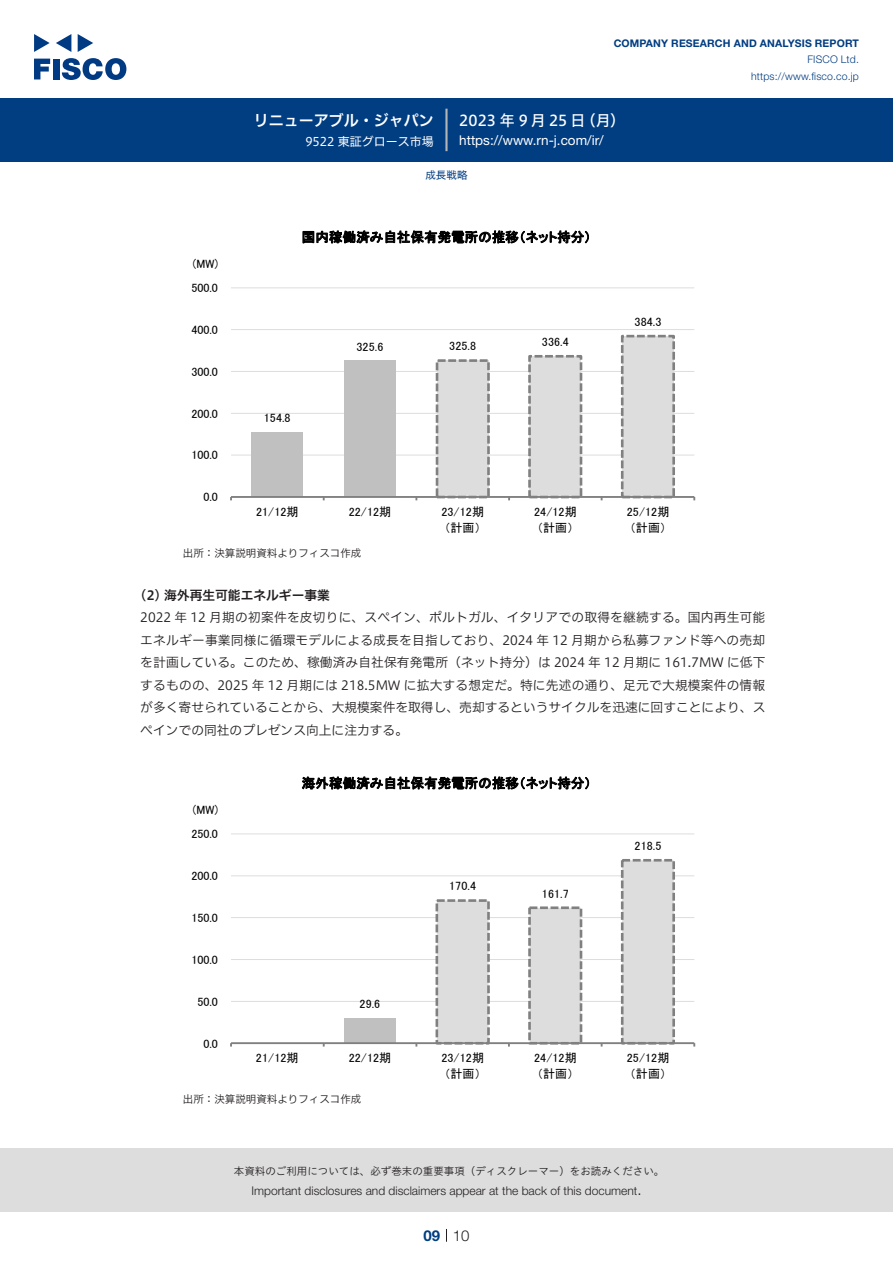
<style>
.page{position:relative;width:893px;height:1263px;background:#fff}
.page>*{position:absolute;margin:0;border:0;box-sizing:border-box;transform-origin:0 0}
.t1{font:15px "Hiragino UD Sans F Std N W5";letter-spacing:.21em;color:#fff}
.t2{font:15px "Hiragino UD Sans F Std N W6";color:#fff}
.t3{font:300 15px "Helvetica Neue LT Std";color:#231f20}
.t4{font:700 15px "Helvetica Neue LT Std";color:#003d81}
.t5{font:13.5px "MS P Gothic";letter-spacing:.005em;color:#000}
.t6{font:13.5px "Helvetica Neue LT Std";color:#fff}
.t7{font:12.75px/22.5px "Hiragino UD Sans F Std N W3";color:#231f20;text-align:justify}
.t8{font:12.75px "Hiragino UD Sans F Std N W6";color:#231f20}
.t9{font:12.15px "MS P Gothic";color:#000}
.t10{font:12px/15.6px "MS P Gothic";letter-spacing:.005em;color:#000}
.t11{font:300 12px "Helvetica Neue LT Std";color:#231f20}
.t12{font:12px "Hiragino UD Sans F Std N W4";color:#fff}
.t13{font:10.5px "Hiragino UD Sans Std W3";color:#231f20}
.t14{font:10.5px "Hiragino UD Sans F Std N W3";color:#231f20}
.t15{font:700 10.5px "Helvetica Neue LT Std";letter-spacing:.015em;color:#003d81}
.t16{font:300 10.5px/16.5px "Helvetica Neue LT Std";letter-spacing:.015em;color:#003d81;text-align:right}
.t17{font:10.5px "Hiragino UD Sans F Std N W4";color:#003d81}
</style>
<div class="page">
<div style="left:0;top:1148px;width:893px;height:64px;background:#ddd"></div>
<svg style="left:34px;top:59px;width:16px;height:20px"></svg>
<div style="left:53px;top:59px;width:6px;height:20px;background:#003a83"></div>
<svg style="left:62px;top:58px;width:64px;height:22px"></svg>
<svg style="left:34px;top:34px;width:16px;height:18px"></svg>
<svg style="left:78px;top:34px;width:15px;height:18px"></svg>
<svg style="left:56px;top:34px;width:15px;height:18px"></svg>
<div style="left:0;top:98px;width:893px;height:64px;background:#003d81"></div>
<hr style="left:445px;top:109px;width:3px;height:42px;background:#b5b5b6">
<svg style="left:446px;top:1229px;width:1px;height:13px"></svg>
<hr style="left:231px;top:455px;width:463px;height:1px;background:#ddd">
<hr style="left:231px;top:413px;width:463px;height:1px;background:#ddd">
<hr style="left:231px;top:371px;width:463px;height:1px;background:#ddd">
<hr style="left:231px;top:329px;width:463px;height:1px;background:#ddd">
<hr style="left:231px;top:287px;width:463px;height:1px;background:#ddd">
<div style="left:252px;top:432px;width:51px;height:65px;background:#c0c0c0"></div>
<div style="left:344px;top:361px;width:52px;height:136px;background:#c0c0c0"></div>
<div style="left:437px;top:361px;width:51px;height:136px;background:#ddd"></div>
<div style="left:436px;top:359px;width:54px;height:139px;border:3px dashed #808080"></div>
<div style="left:529px;top:356px;width:52px;height:141px;background:#ddd"></div>
<div style="left:528px;top:355px;width:54px;height:143px;border:3px dashed #808080"></div>
<div style="left:622px;top:336px;width:52px;height:161px;background:#ddd"></div>
<div style="left:621px;top:335px;width:54px;height:163px;border:3px dashed #808080"></div>
<hr style="left:231px;top:496px;width:463px;height:2px;background:#808080">
<hr style="left:231px;top:1001px;width:463px;height:1px;background:#ddd">
<hr style="left:231px;top:959px;width:463px;height:1px;background:#ddd">
<hr style="left:231px;top:917px;width:463px;height:1px;background:#ddd">
<hr style="left:231px;top:875px;width:463px;height:1px;background:#ddd">
<hr style="left:231px;top:833px;width:463px;height:1px;background:#ddd">
<div style="left:344px;top:1018px;width:52px;height:25px;background:#c0c0c0"></div>
<hr style="left:231px;top:1042px;width:463px;height:2px;background:#808080">
<svg style="left:434px;top:859px;width:242px;height:187px"></svg>
<p class="t2" style="left:254px;top:109px;width:182px">リニューアブル・ジャパン</p>
<p class="t12" style="left:305px;top:132px;width:130px">9522 東証グロース市場</p>
<p class="t15" style="left:614px;top:37px;width:247px">COMPANY RESEARCH AND ANALYSIS REPORT</p>
<p class="t16" style="left:751px;top:51px;width:109px">FISCO Ltd. https://www.fisco.co j p.</p>
<p class="t1" style="left:581px;top:109px;width:46px">（月(</p>
<p class="t1" style="left:459px;top:109px;width:128px">2023年9月25日</p>
<p class="t6" style="left:459px;top:132px;width:146px">https: / / w w w . r n .j- c o m /i r/</p>
<p class="t17" style="left:425px;top:167px;width:43px">成長戦略</p>
<p class="t10" style="left:193px;top:256px;width:27px">(MW(</p>
<p class="t10" style="left:191px;top:280px;width:28px">500.0</p>
<p class="t10" style="left:191px;top:322px;width:28px">400.0</p>
<p class="t10" style="left:191px;top:364px;width:28px">300.0</p>
<p class="t10" style="left:191px;top:405px;width:28px">200.0</p>
<p class="t10" style="left:191px;top:447px;width:28px">100.0</p>
<p class="t10" style="left:203px;top:489px;width:16px">0.0</p>
<p class="t5" style="left:302px;top:230px;width:291px">国内稼働済み自社保有発電所の推移（ネット持分(</p>
<p class="t10" style="left:264px;top:410px;width:28px">154.8</p>
<p class="t10" style="left:357px;top:338px;width:28px">325.6</p>
<p class="t10" style="left:449px;top:338px;width:28px">325.8</p>
<p class="t10" style="left:542px;top:334px;width:28px">336.4</p>
<p class="t9" style="left:635px;top:315px;width:28px">384.3</p>
<p class="t10" style="left:256px;top:504px;width:44px">21/12期</p>
<p class="t10" style="left:349px;top:504px;width:44px">22/12期</p>
<p class="t10" style="left:441px;top:504px;width:44px">23/12期</p>
<p class="t10" style="left:444px;top:519px;width:38px">（計画(</p>
<p class="t10" style="left:534px;top:504px;width:44px">24/12期（計画(</p>
<p class="t10" style="left:627px;top:504px;width:44px">25/12期（計画(</p>
<p class="t14" style="left:183px;top:545px;width:180px">出所：決算説明資料よりフィスコ作成</p>
<p class="t8" style="left:140px;top:585px;width:191px">2( ) 海外再生可能エネルギー事業</p>
<p class="t7" style="left:140px;top:605px;width:627px">2022 年 12 月期の初案件を皮切りに、スペイン、ポルトガル、イタリアでの取得を継続する。国内再生可能エネルギー事業同様に循環モデルによる成長を目指しており、2024 年 12 月期から私募ファンド等への売却を計画している。このため、稼働済み自社保有発電所（ネット持分）は 2024 年 12 月期に 161.7MW に低下するものの、2025 年 12 月期には 218.5MW に拡大する想定だ。特に先述の通り、足元で大規模案件の情報が多く寄せられていることから、大規模案件を取得し、売却するというサイクルを迅速に回すことにより、スペインでの同社のプレゼンス向上に注力する。</p>
<p class="t10" style="left:193px;top:802px;width:27px">(MW(</p>
<p class="t10" style="left:191px;top:826px;width:28px">250.0</p>
<p class="t10" style="left:191px;top:868px;width:28px">200.0</p>
<p class="t10" style="left:191px;top:910px;width:28px">150.0</p>
<p class="t10" style="left:191px;top:952px;width:28px">100.0</p>
<p class="t10" style="left:197px;top:993px;width:22px">50.0</p>
<p class="t10" style="left:203px;top:1035px;width:16px">0.0</p>
<p class="t5" style="left:302px;top:776px;width:291px">海外稼働済み自社保有発電所の推移（ネット持分(</p>
<p class="t10" style="left:360px;top:996px;width:22px">29.6</p>
<p class="t10" style="left:449px;top:878px;width:28px">170.4</p>
<p class="t10" style="left:542px;top:885px;width:28px">161.7</p>
<p class="t10" style="left:635px;top:838px;width:28px">218.5</p>
<p class="t10" style="left:256px;top:1050px;width:44px">21/12期</p>
<p class="t10" style="left:349px;top:1050px;width:44px">22/12期</p>
<p class="t10" style="left:441px;top:1050px;width:44px">23/12期</p>
<p class="t10" style="left:444px;top:1066px;width:38px">（計画(</p>
<p class="t10" style="left:534px;top:1050px;width:44px">24/12期（計画(</p>
<p class="t10" style="left:627px;top:1050px;width:44px">25/12期（計画(</p>
<p class="t14" style="left:183px;top:1091px;width:180px">出所：決算説明資料よりフィスコ作成</p>
<p class="t13" style="left:234px;top:1163px;width:432px">本資料のご利用については、必ず巻末の重要事項（ディスクレーマー）をお読みください。</p>
<p class="t3" style="left:637px;top:1180px;width:6px">.</p>
<p class="t11" style="left:251px;top:1183px;width:387px">Important disclosures and disclaimers appear at the back of this document</p>
<p class="t4" style="left:423px;top:1226px;width:18px">09</p>
<p class="t3" style="left:453px;top:1226px;width:18px">10</p>
</div>
